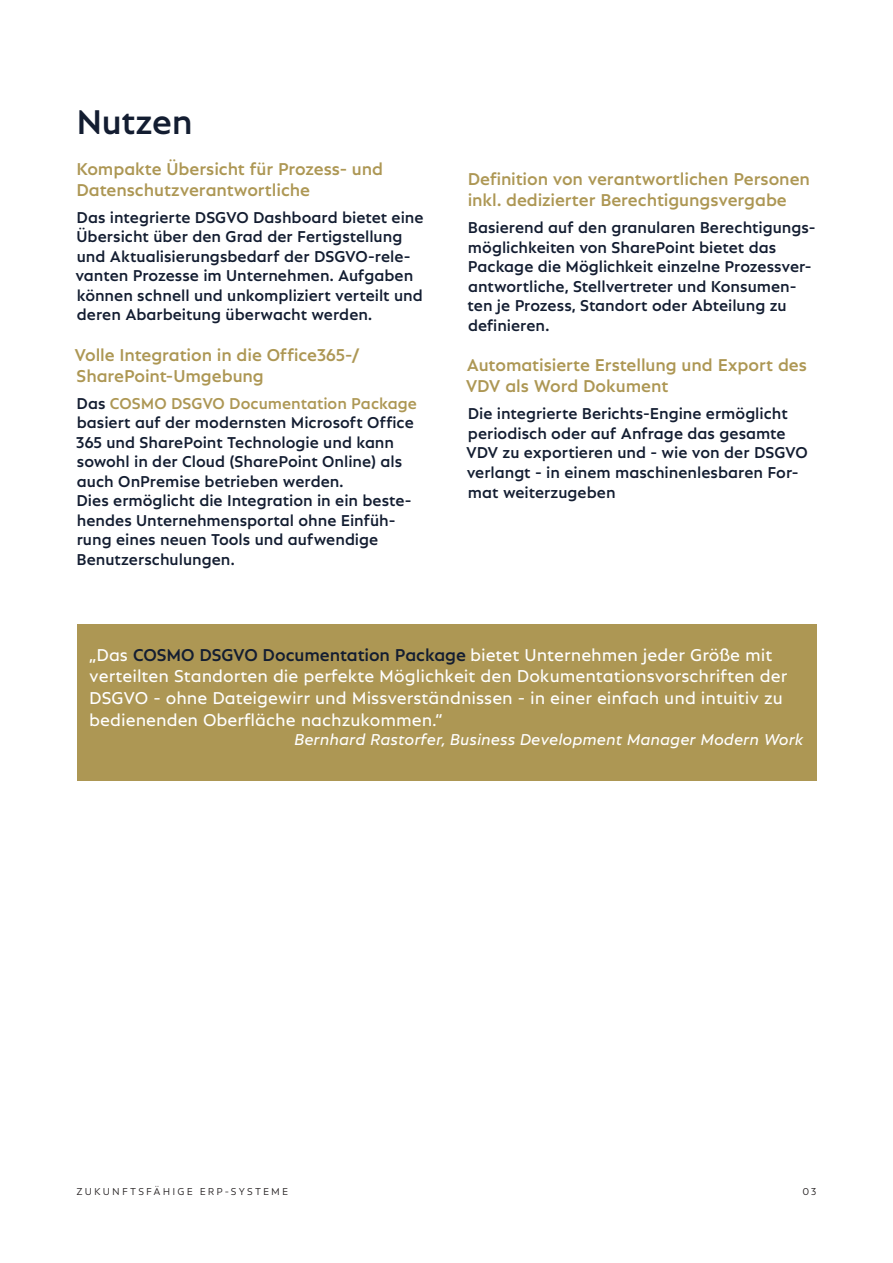
<style>
.page{position:relative;width:893px;height:1263px;background:#fff}
.page>*{position:absolute;margin:0;border:0;box-sizing:border-box;transform-origin:0 0}
.t1{font:500 36px "Neptune";letter-spacing:-.01em;color:#131d31}
.t2{font:18px/21.6px "Neptune";color:#fff}
.t3{font:500 18px/21px "Neptune";letter-spacing:-.005em;color:#ad9754}
.t4{font:500 16.5px/19.5px "Neptune";color:#131d31}
.t5{font:italic 16.5px "Neptune";color:#fff}
.t6{font:300 10.5px "Neptune";letter-spacing:.2em;color:#231f20}
.s1{color:#ad9754}
.s2{font-weight:500;color:#131d31}
</style>
<div class="page">
<div style="left:77px;top:624px;width:739px;height:157px;background:#ad9754"></div>
<h1 class="t1" style="left:76px;top:101px;width:118px">Nutzen</h1>
<p class="t3" style="left:76px;top:158px;width:308px">Kompakte Übersicht für Prozess- und<br>Datenschutzverantwortliche</p>
<p class="t4" style="left:75px;top:207px;width:350px">Das integrierte DSGVO Dashboard bietet eine Übersicht über den Grad der Fertigstellung und Aktualisierungsbedarf der DSGVO-rele&shy;vanten Prozesse im Unternehmen. Aufgaben können schnell und unkompliziert verteilt und deren Abarbeitung überwacht werden.</p>
<p class="t3" style="left:74px;top:344px;width:287px">Volle Integration in die Office365-/<br>SharePoint-Umgebung</p>
<p class="t4" style="left:76px;top:393px;width:342px">Das <span class="s1">COSMO DSGVO Documentation Package </span>basiert auf der modernsten Microsoft Office 365 und SharePoint Technologie und kann sowohl in der Cloud (SharePoint Online) als auch OnPremise betrieben werden.<br>Dies ermöglicht die Integration in ein beste&shy;hendes Unternehmensportal ohne Einfüh&shy;rung eines neuen Tools und aufwendige Benutzerschulungen.</p>
<p class="t3" style="left:468px;top:169px;width:344px">Definition von verantwortlichen Personen inkl. dedizierter Berechtigungsvergabe</p>
<p class="t4" style="left:468px;top:218px;width:350px">Basierend auf den granularen Berechtigungs&shy;möglichkeiten von SharePoint bietet das Package die Möglichkeit einzelne Prozessver&shy;antwortliche, Stellvertreter und Konsumen&shy;ten je Prozess, Standort oder Abteilung zu definieren.</p>
<p class="t3" style="left:466px;top:355px;width:343px">Automatisierte Erstellung und Export des<br>VDV als Word Dokument</p>
<p class="t4" style="left:466px;top:404px;width:343px">Die integrierte Berichts-Engine ermöglicht periodisch oder auf Anfrage das gesamte VDV zu exportieren und - wie von der DSGVO verlangt - in einem maschinenlesbaren For&shy;mat weiterzugeben</p>
<p class="t2" style="left:89px;top:644px;width:700px">„Das <span class="s2">COSMO DSGVO Documentation Package</span> bietet Unternehmen jeder Größe mit verteilten Standorten die perfekte Möglichkeit den Dokumentationsvorschriften der DSGVO - ohne Dateigewirr und Missverständnissen - in einer einfach und intuitiv zu bedienenden Oberfläche nachzukommen.“</p>
<p class="t5" style="left:294px;top:730px;width:511px">Bernhard Rastorfer, Business Development Manager Modern Work</p>
<p class="t6" style="left:77px;top:1185px;width:213px">ZUKUNFTSFÄHIGE ERP-SYSTEME</p>
<p class="t6" style="left:802px;top:1185px;width:16px">03</p>
</div>
